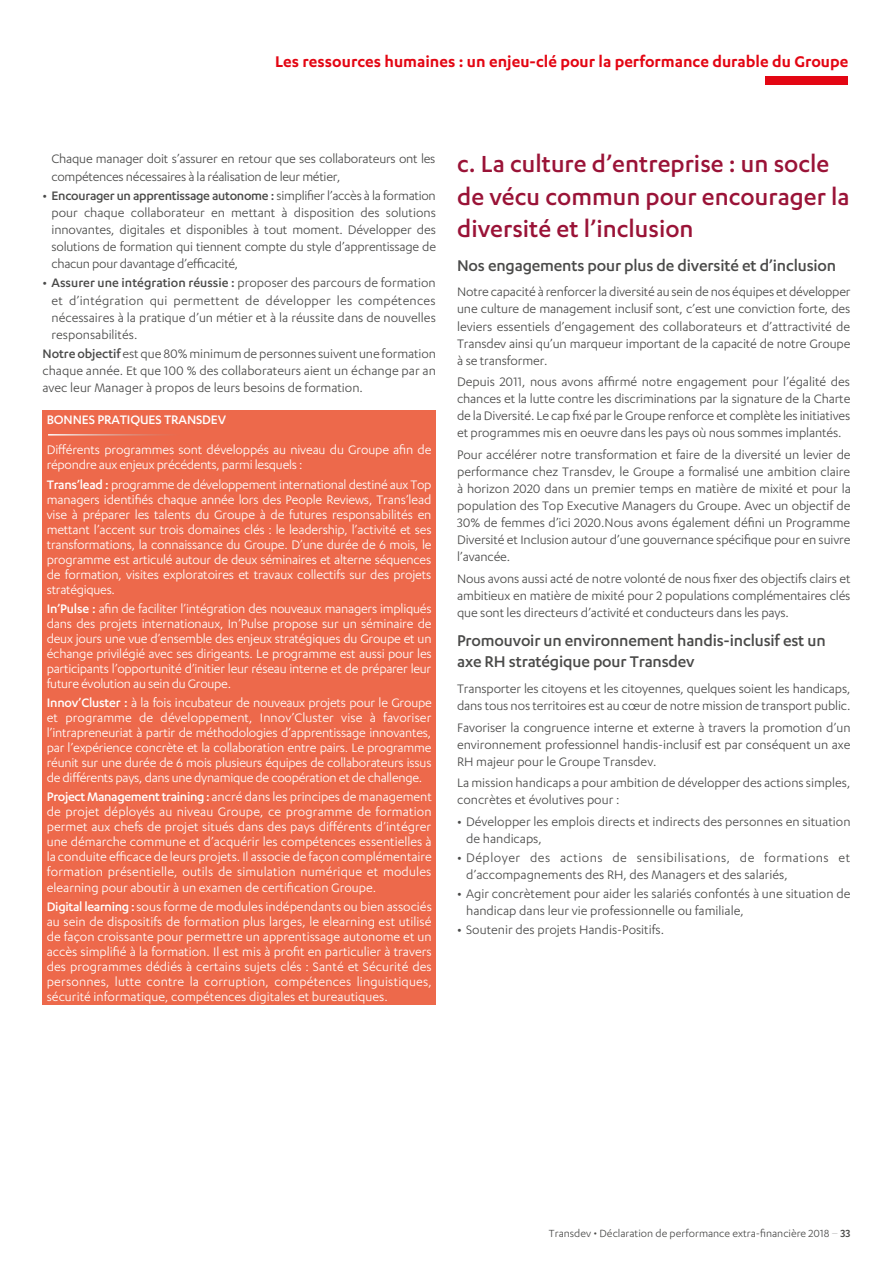
<style>
.page{position:relative;width:893px;height:1263px;background:#fff}
.page>*{position:absolute;margin:0;border:0;box-sizing:border-box;transform-origin:0 0}
.t1{font:500 27px/32.4px "Karbon";color:#9a1337}
.t2{font:500 18px/21px "Karbon";letter-spacing:-.01em;color:#4a4a49}
.t3{font:600 18px "Karbon";color:#e30613}
.t4{font:14.25px/17.1px "Karbon";color:#4a4a49;text-align:justify}
.t5{font:14.25px/15px "Karbon";letter-spacing:-.01em;color:#fff;text-align:justify}
.t6{font:14.25px/17.1px "Karbon";letter-spacing:.035em;color:#4a4a49}
.t7{font:500 14.25px "Karbon";letter-spacing:-.01em;color:#fff}
.t8{font:12px "Karbon";color:#4a4a49}
.s1{font-weight:500}
.s2{font-weight:100}
</style>
<div class="page">
<div style="left:765px;top:77px;width:83px;height:8px;background:#e30613"></div>
<div style="left:43px;top:410px;width:393px;height:595px;background:#ed694b"></div>
<hr style="left:48px;top:434px;width:132px;height:2px;background:#fff">
<p class="t3" style="left:275px;top:51px;width:575px">Les ressources humaines : un enjeu-clé pour la performance durable du Groupe</p>
<p class="t4" style="left:52px;top:150px;width:385px">Chaque manager doit s’assurer en retour que ses collaborateurs ont les compétences nécessaires à la réalisation de leur métier,</p>
<p class="t4" style="left:52px;top:187px;width:386px;text-indent:-9px"><span class="s1">• Encourager un apprentissage autonome :</span> simplifier l’accès à la formation pour chaque collaborateur en mettant à disposition des solutions innovantes, digitales et disponibles à tout moment. Développer des solutions de formation qui tiennent compte du style d’apprentissage de chacun pour davantage d’efficacité,</p>
<p class="t4" style="left:52px;top:274px;width:386px;text-indent:-9px"><span class="s1">• Assurer une intégration réussie :</span> proposer des parcours de formation et d’intégration qui permettent de développer les compétences nécessaires à la pratique d’un métier et à la réussite dans de nouvelles responsabilités.</p>
<p class="t4" style="left:43px;top:345px;width:395px"><span class="s1">Notre objectif</span> est que 80% minimum de personnes suivent une formation chaque année. Et que 100 % des collaborateurs aient un échange par an avec leur Manager à propos de leurs besoins de formation.</p>
<p class="t7" style="left:47px;top:412px;width:181px">BONNES PRATIQUES TRANSDEV</p>
<p class="t5" style="left:47px;top:442px;width:386px">Différents programmes sont développés au niveau du Groupe afin de répondre aux enjeux précédents, parmi lesquels :</p>
<p class="t5" style="left:47px;top:476px;width:386px"><span class="s1">Trans’lead :</span> programme de développement international destiné aux Top managers identifiés chaque année lors des People Reviews, Trans’lead vise à préparer les talents du Groupe à de futures responsabilités en mettant l’accent sur trois domaines clés : le leadership, l’activité et ses transformations, la connaissance du Groupe. D’une durée de 6 mois, le programme est articulé autour de deux séminaires et alterne séquences de formation, visites exploratoires et travaux collectifs sur des projets stratégiques.</p>
<p class="t5" style="left:47px;top:601px;width:387px"><span class="s1">In’Pulse :</span> afin de faciliter l’intégration des nouveaux managers impliqués dans des projets internationaux, In’Pulse propose sur un séminaire de deux jours une vue d’ensemble des enjeux stratégiques du Groupe et un échange privilégié avec ses dirigeants. Le programme est aussi pour les participants l’opportunité d’initier leur réseau interne et de préparer leur future évolution au sein du Groupe.</p>
<p class="t5" style="left:47px;top:695px;width:387px"><span class="s1">Innov’Cluster :</span> à la fois incubateur de nouveaux projets pour le Groupe et programme de développement, Innov’Cluster vise à favoriser l’intrapreneuriat à partir de méthodologies d’apprentissage innovantes, par l’expérience concrète et la collaboration entre pairs. Le programme réunit sur une durée de 6 mois plusieurs équipes de collaborateurs issus de différents pays, dans une dynamique de coopération et de challenge.</p>
<p class="t5" style="left:47px;top:789px;width:387px"><span class="s1">Project Management training :</span> ancré dans les principes de management de projet déployés au niveau Groupe, ce programme de formation permet aux chefs de projet situés dans des pays différents d’intégrer une démarche commune et d’acquérir les compétences essentielles à la conduite efficace de leurs projets. Il associe de façon complémentaire formation présentielle, outils de simulation numérique et modules elearning pour aboutir à un examen de certification Groupe.</p>
<p class="t5" style="left:47px;top:898px;width:387px"><span class="s1">Digital learning :</span> sous forme de modules indépendants ou bien associés au sein de dispositifs de formation plus larges, le elearning est utilisé de façon croissante pour permettre un apprentissage autonome et un accès simplifié à la formation. Il est mis à profit en particulier à travers des programmes dédiés à certains sujets clés : Santé et Sécurité des personnes, lutte contre la corruption, compétences linguistiques, sécurité informatique, compétences digitales et bureautiques.</p>
<h1 class="t1" style="left:457px;top:147px;width:394px">c. La culture d’entreprise : un socle de vécu commun pour encourager la diversité et l’inclusion</h1>
<p class="t2" style="left:457px;top:254px;width:381px">Nos engagements pour plus de diversité et d’inclusion</p>
<p class="t4" style="left:457px;top:283px;width:395px">Notre capacité à renforcer la diversité au sein de nos équipes et développer une culture de management inclusif sont, c’est une conviction forte, des leviers essentiels d’engagement des collaborateurs et d’attractivité de Transdev ainsi qu’un marqueur important de la capacité de notre Groupe à se transformer.</p>
<p class="t4" style="left:457px;top:373px;width:395px">Depuis 2011, nous avons affirmé notre engagement pour l’égalité des chances et la lutte contre les discriminations par la signature de la Charte de la Diversité. Le cap fixé par le Groupe renforce et complète les initiatives et programmes mis en oeuvre dans les pays où nous sommes implantés.</p>
<p class="t4" style="left:457px;top:445px;width:395px">Pour accélérer notre transformation et faire de la diversité un levier de performance chez Transdev, le Groupe a formalisé une ambition claire à horizon 2020 dans un premier temps en matière de mixité et pour la population des Top Executive Managers du Groupe. Avec un objectif de 30% de femmes d’ici 2020.Nous avons également défini un Programme Diversité et Inclusion autour d’une gouvernance spécifique pour en suivre l’avancée.</p>
<p class="t4" style="left:457px;top:569px;width:395px">Nous avons aussi acté de notre volonté de nous fixer des objectifs clairs et ambitieux en matière de mixité pour 2 populations complémentaires clés que sont les directeurs d’activité et conducteurs dans les pays.</p>
<p class="t2" style="left:457px;top:630px;width:370px">Promouvoir un environnement handis-inclusif est un axe RH stratégique pour Transdev</p>
<p class="t4" style="left:457px;top:680px;width:395px">Transporter les citoyens et les citoyennes, quelques soient les handicaps, dans tous nos territoires est au cœur de notre mission de transport public.</p>
<p class="t4" style="left:457px;top:718px;width:395px">Favoriser la congruence interne et externe à travers la promotion d’un environnement professionnel handis-inclusif est par conséquent un axe RH majeur pour le Groupe Transdev.</p>
<p class="t4" style="left:457px;top:774px;width:395px">La mission handicaps a pour ambition de développer des actions simples, concrètes et évolutives pour :</p>
<p class="t4" style="left:466px;top:812px;width:386px;text-indent:-9px"><span class="s1">•</span> Développer les emplois directs et indirects des personnes en situation de handicaps,</p>
<p class="t6" style="left:466px;top:848px;width:386px;text-indent:-9px"><span class="s1">•</span> Déployer des actions de sensibilisations, de formations et d’accompagnements des RH, des Managers et des salariés,</p>
<p class="t4" style="left:466px;top:885px;width:386px;text-indent:-9px"><span class="s1">•</span> Agir concrètement pour aider les salariés confontés à une situation de handicap dans leur vie professionnelle ou familiale,</p>
<p class="t4" style="left:457px;top:921px;width:209px"><span class="s1">•</span> Soutenir des projets Handis-Positifs.</p>
<p class="t8" style="left:549px;top:1226px;width:303px">Transdev • Déclaration de performance extra-financière 2018 <span class="s2">–</span> <span class="s1">33</span></p>
</div>
